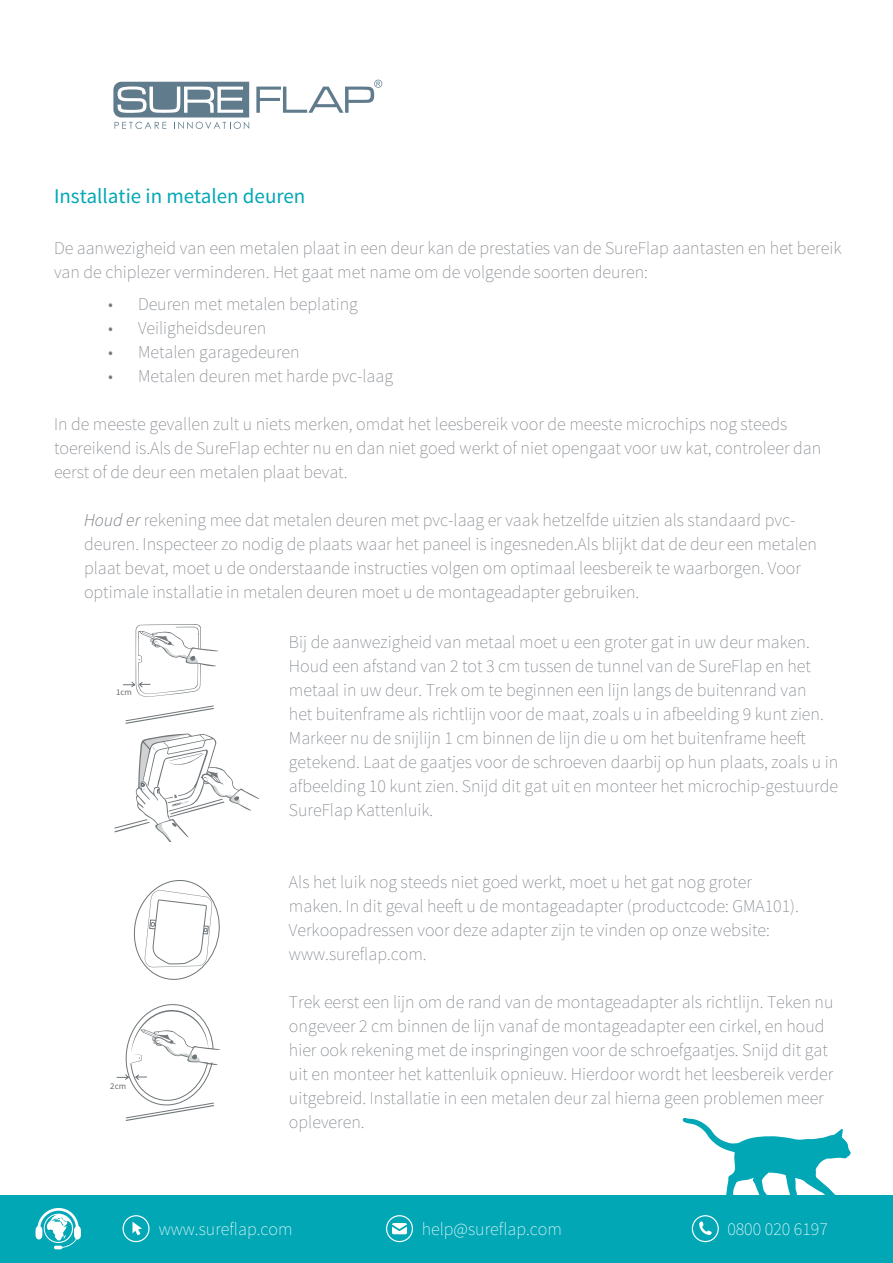
<style>
.page{position:relative;width:893px;height:1263px;background:#fff}
.page>*{position:absolute;margin:0;border:0;box-sizing:border-box;transform-origin:0 0}
.t1{font:21px "Source Sans Pro";color:#02a7b6}
.t2{font:200 18px/24px "Source Sans Pro";color:#787d83}
.t3{font:200 18px "Source Sans Pro";color:#fff}
.t4{font:8.85px "Source Sans Pro";color:#6c6d70}
.s1{font-weight:300;font-style:italic}
</style>
<div class="page">
<div style="left:0;top:1195px;width:893px;height:68px;background:#02a7b6"></div>
<svg style="left:36px;top:1208px;width:45px;height:41px"></svg>
<svg style="left:123px;top:1215px;width:27px;height:27px"></svg>
<svg style="left:682px;top:1118px;width:169px;height:77px"></svg>
<svg style="left:386px;top:1215px;width:27px;height:27px"></svg>
<svg style="left:692px;top:1215px;width:27px;height:27px"></svg>
<svg style="left:256px;top:80px;width:126px;height:33px"></svg>
<svg style="left:113px;top:82px;width:136px;height:47px"></svg>
<svg style="left:125px;top:705px;width:89px;height:19px"></svg>
<svg style="left:123px;top:624px;width:95px;height:73px"></svg>
<svg style="left:115px;top:734px;width:145px;height:107px"></svg>
<svg style="left:133px;top:880px;width:87px;height:100px"></svg>
<svg style="left:116px;top:1004px;width:104px;height:117px"></svg>
<p class="t1" style="left:54px;top:183px;width:253px">Installatie in metalen deuren</p>
<p class="t2" style="left:54px;top:236px;width:789px">De aanwezigheid van een metalen plaat in een deur kan de prestaties van de SureFlap aantasten en het bereik van de chiplezer verminderen. Het gaat met name om de volgende soorten deuren:</p>
<p class="t2" style="left:108px;top:292px;width:251px">• Deuren met metalen beplating</p>
<p class="t2" style="left:108px;top:316px;width:160px">• Veiligheidsdeuren</p>
<p class="t2" style="left:108px;top:340px;width:193px">• Metalen garagedeuren</p>
<p class="t2" style="left:108px;top:364px;width:287px">• Metalen deuren met harde pvc-laag</p>
<p class="t2" style="left:54px;top:412px;width:769px">In de meeste gevallen zult u niets merken, omdat het leesbereik voor de meeste microchips nog steeds toereikend is.Als de SureFlap echter nu en dan niet goed werkt of niet opengaat voor uw kat, controleer dan eerst of de deur een metalen plaat bevat.</p>
<p class="t2" style="left:84px;top:508px;width:734px"><span class="s1">Houd er</span> rekening mee dat metalen deuren met pvc-laag er vaak hetzelfde uitzien als standaard pvc&shy;deuren. Inspecteer zo nodig de plaats waar het paneel is ingesneden.Als blijkt dat de deur een metalen plaat bevat, moet u de onderstaande instructies volgen om optimaal leesbereik te waarborgen. Voor optimale installatie in metalen deuren moet u de montageadapter gebruiken.</p>
<p class="t2" style="left:289px;top:630px;width:551px">Bij de aanwezigheid van metaal moet u een groter gat in uw deur maken.<br>Houd een afstand van 2 tot 3 cm tussen de tunnel van de SureFlap en het metaal in uw deur. Trek om te beginnen een lijn langs de buitenrand van<br>het buitenframe als richtlijn voor de maat, zoals u in afbeelding 9 kunt zien.<br>Markeer nu de snijlijn 1 cm binnen de lijn die u om het buitenframe heeft getekend. Laat de gaatjes voor de schroeven daarbij op hun plaats, zoals u in afbeelding 10 kunt zien. Snijd dit gat uit en monteer het microchip-gestuurde SureFlap Kattenluik.</p>
<p class="t4" style="left:116px;top:686px;width:17px">1cm</p>
<p class="t4" style="left:110px;top:1080px;width:17px">2cm</p>
<p class="t2" style="left:289px;top:870px;width:511px">Als het luik nog steeds niet goed werkt, moet u het gat nog groter maken. In dit geval heeft u de montageadapter (productcode: GMA101).<br>Verkoopadressen voor deze adapter zijn te vinden op onze website:</p>
<p class="t2" style="left:289px;top:942px;width:139px">www.sureflap.com.</p>
<p class="t2" style="left:289px;top:990px;width:546px">Trek eerst een lijn om de rand van de montageadapter als richtlijn. Teken nu ongeveer 2 cm binnen de lijn vanaf de montageadapter een cirkel, en houd hier ook rekening met de inspringingen voor de schroefgaatjes. Snijd dit gat uit en monteer het kattenluik opnieuw. Hierdoor wordt het leesbereik verder uitgebreid. Installatie in een metalen deur zal hierna geen problemen meer opleveren.</p>
<p class="t3" style="left:159px;top:1218px;width:135px">www.sureflap.com</p>
<p class="t3" style="left:422px;top:1218px;width:142px">help@sureflap.com</p>
<p class="t3" style="left:727px;top:1218px;width:102px">0800 020 6197</p>
</div>
